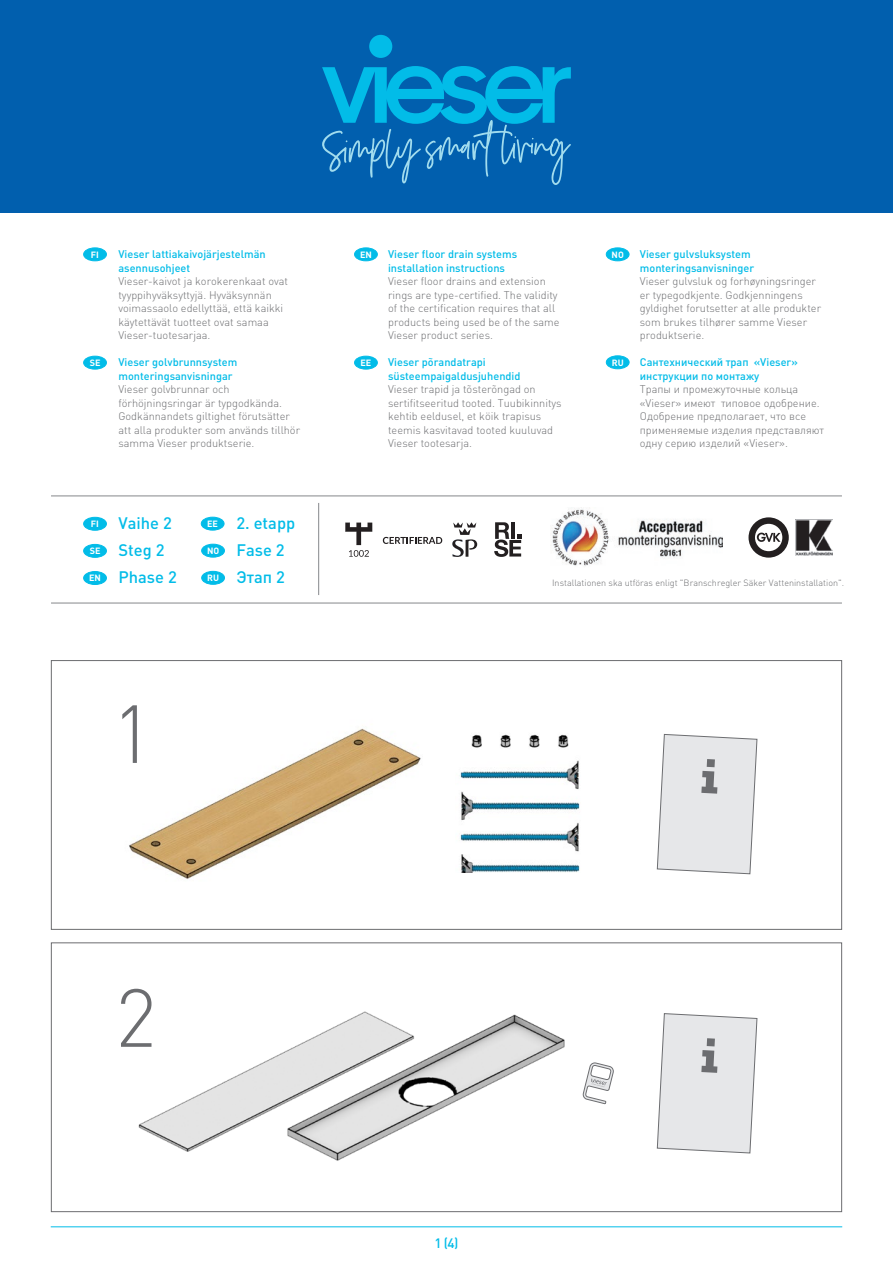
<style>
.page{position:relative;width:893px;height:1263px;background:#fff}
.page>*{position:absolute;margin:0;border:0;box-sizing:border-box;transform-origin:0 0}
.t1{font:300 80.85px "DIN Pro";color:#6c6d70}
.t2{font:500 16.5px/27px "DIN Pro";color:#02bce8}
.t3{font:500 13.5px "DIN Pro";color:#02bce8}
.t4{font:300 10.95px/13.5px "DIN Pro";color:#6c6d70}
.t5{font:500 10.95px/13.5px "DIN Pro";color:#02bce8}
.t6{font:300 9px "DIN Pro";color:#6c6d70}
.t7{font:700 9px "DIN Pro";color:#fff}
</style>
<div class="page">
<div style="left:84px;top:356px;width:22px;height:13px;background:#02bce8;border-radius:50%"></div>
<div style="left:83px;top:356px;width:24px;height:13px;border:1px solid #02bce8;border-radius:50%"></div>
<div style="left:84px;top:544px;width:22px;height:13px;background:#02bce8;border-radius:50%"></div>
<div style="left:83px;top:544px;width:24px;height:14px;border:1px solid #02bce8;border-radius:50%"></div>
<div style="left:84px;top:571px;width:22px;height:13px;background:#02bce8;border-radius:50%"></div>
<div style="left:83px;top:571px;width:24px;height:14px;border:1px solid #02bce8;border-radius:50%"></div>
<div style="left:606px;top:356px;width:23px;height:13px;background:#02bce8;border-radius:50%"></div>
<div style="left:606px;top:355px;width:23px;height:14px;border:1px solid #02bce8;border-radius:50%"></div>
<div style="left:202px;top:571px;width:22px;height:13px;background:#02bce8;border-radius:50%"></div>
<div style="left:201px;top:571px;width:24px;height:14px;border:1px solid #02bce8;border-radius:50%"></div>
<div style="left:84px;top:248px;width:22px;height:13px;background:#02bce8;border-radius:50%"></div>
<div style="left:83px;top:247px;width:24px;height:14px;border:1px solid #02bce8;border-radius:50%"></div>
<div style="left:84px;top:517px;width:22px;height:13px;background:#02bce8;border-radius:50%"></div>
<div style="left:83px;top:517px;width:24px;height:14px;border:1px solid #02bce8;border-radius:50%"></div>
<div style="left:201px;top:517px;width:23px;height:13px;background:#02bce8;border-radius:50%"></div>
<div style="left:201px;top:517px;width:23px;height:13px;border:1px solid #02bce8;border-radius:50%"></div>
<div style="left:606px;top:248px;width:23px;height:13px;background:#02bce8;border-radius:50%"></div>
<div style="left:606px;top:247px;width:23px;height:14px;border:1px solid #02bce8;border-radius:50%"></div>
<div style="left:202px;top:544px;width:22px;height:13px;background:#02bce8;border-radius:50%"></div>
<div style="left:201px;top:544px;width:24px;height:13px;border:1px solid #02bce8;border-radius:50%"></div>
<hr style="left:51px;top:495px;width:791px;height:1px;background:#939598">
<hr style="left:51px;top:602px;width:791px;height:2px;background:#939598">
<img style="left:796px;top:519px;width:36px;height:37px">
<svg style="left:748px;top:517px;width:41px;height:41px"></svg>
<img style="left:129px;top:728px;width:292px;height:151px">
<img style="left:459px;top:734px;width:121px;height:139px">
<img style="left:420px;top:1014px;width:145px;height:106px">
<img style="left:138px;top:1011px;width:282px;height:150px">
<svg style="left:657px;top:1013px;width:100px;height:140px;background:#e1e2e4"></svg>
<svg style="left:657px;top:734px;width:100px;height:140px;background:#e1e2e4"></svg>
<svg style="left:583px;top:1062px;width:31px;height:42px"></svg>
<div style="left:355px;top:356px;width:22px;height:13px;background:#02bce8;border-radius:50%"></div>
<div style="left:354px;top:356px;width:24px;height:13px;border:1px solid #02bce8;border-radius:50%"></div>
<div style="left:355px;top:248px;width:22px;height:13px;background:#02bce8;border-radius:50%"></div>
<div style="left:354px;top:247px;width:24px;height:14px;border:1px solid #02bce8;border-radius:50%"></div>
<div style="left:0;top:0;width:893px;height:213px;background:#015fae"></div>
<svg style="left:322px;top:35px;width:249px;height:150px"></svg>
<hr style="left:51px;top:1226px;width:791px;height:1px;background:#02bce8">
<img style="left:552px;top:507px;width:170px;height:59px">
<hr style="left:318px;top:503px;width:1px;height:92px;background:#939598">
<svg style="left:494px;top:522px;width:27px;height:35px"></svg>
<svg style="left:452px;top:522px;width:25px;height:35px"></svg>
<svg style="left:383px;top:537px;width:59px;height:7px"></svg>
<svg style="left:345px;top:523px;width:27px;height:34px"></svg>
<p class="t7" style="left:91px;top:247px;width:10px">FI</p>
<p class="t7" style="left:90px;top:355px;width:12px">SE</p>
<p class="t5" style="left:118px;top:246px;width:149px">Vieser lattiakaivojärjestelmän asennusohjeet</p>
<p class="t4" style="left:118px;top:273px;width:171px">Vieser-kaivot ja korokerenkaat ovat tyyppihyväksyttyjä. Hyväksynnän voimassaolo edellyttää, että kaikki käytettävät tuotteet ovat samaa Vieser-tuotesarjaa.</p>
<p class="t5" style="left:118px;top:354px;width:121px">Vieser golvbrunnsystem monteringsanvisningar</p>
<p class="t4" style="left:118px;top:381px;width:183px">Vieser golvbrunnar och förhöjningsringar är typgodkända.<br>Godkännandets giltighet förutsätter att alla produkter som används tillhör samma Vieser produktserie.</p>
<h2 class="t2" style="left:118px;top:508px;width:60px">Vaihe 2<br>Steg 2<br>Phase 2</h2>
<h2 class="t2" style="left:236px;top:508px;width:60px">2. etapp<br>Fase 2<br>Этап 2</h2>
<p class="t7" style="left:91px;top:516px;width:10px">FI</p>
<p class="t7" style="left:207px;top:516px;width:12px">EE</p>
<p class="t7" style="left:207px;top:543px;width:14px">NO</p>
<p class="t7" style="left:90px;top:543px;width:12px">SE</p>
<p class="t7" style="left:89px;top:570px;width:13px">EN</p>
<p class="t7" style="left:207px;top:570px;width:13px">RU</p>
<h1 class="t1" style="left:112px;top:671px;width:43px">1</h1>
<p class="t7" style="left:360px;top:247px;width:13px">EN</p>
<p class="t7" style="left:360px;top:355px;width:12px">EE</p>
<p class="t5" style="left:388px;top:246px;width:131px">Vieser floor drain systems installation instructions</p>
<p class="t4" style="left:388px;top:273px;width:173px">Vieser floor drains and extension rings are type-certified. The validity of the certification requires that all products being used be of the same Vieser product series.</p>
<p class="t5" style="left:388px;top:354px;width:134px">Vieser põrandatrapi süsteempaigaldusjuhendid</p>
<p class="t4" style="left:388px;top:381px;width:175px">Vieser trapid ja tõsterõngad on sertifitseeritud tooted. Tuubikinnitys kehtib eeldusel, et köik trapisus teemis kasvitavad tooted kuuluvad<br>Vieser tootesarja.</p>
<p class="t7" style="left:612px;top:247px;width:14px">NO</p>
<p class="t7" style="left:612px;top:355px;width:13px">RU</p>
<p class="t5" style="left:640px;top:246px;width:116px">Vieser gulvsluksystem monteringsanvisninger</p>
<p class="t4" style="left:640px;top:273px;width:183px">Vieser gulvsluk og forhøyningsringer er typegodkjente. Godkjenningens gyldighet forutsetter at alle produkter som brukes tilhører samme Vieser produktserie.</p>
<p class="t5" style="left:640px;top:354px;width:160px">Сантехнический трап «Vieser» инструкции по монтажу</p>
<p class="t4" style="left:640px;top:381px;width:186px">Трапы и промежуточные кольца «Vieser» имеют типовое одобрение.<br>Одобрение предполагает, что все применяемые изделия представляют одну серию изделий «Vieser».</p>
<p class="t6" style="left:552px;top:575px;width:294px">Installationen ska utföras enligt "Branschregler Säker Vatteninstallation".</p>
<h1 class="t1" style="left:115px;top:955px;width:43px">2</h1>
<p class="t3" style="left:434px;top:1232px;width:26px">1 (4)</p>
</div>
